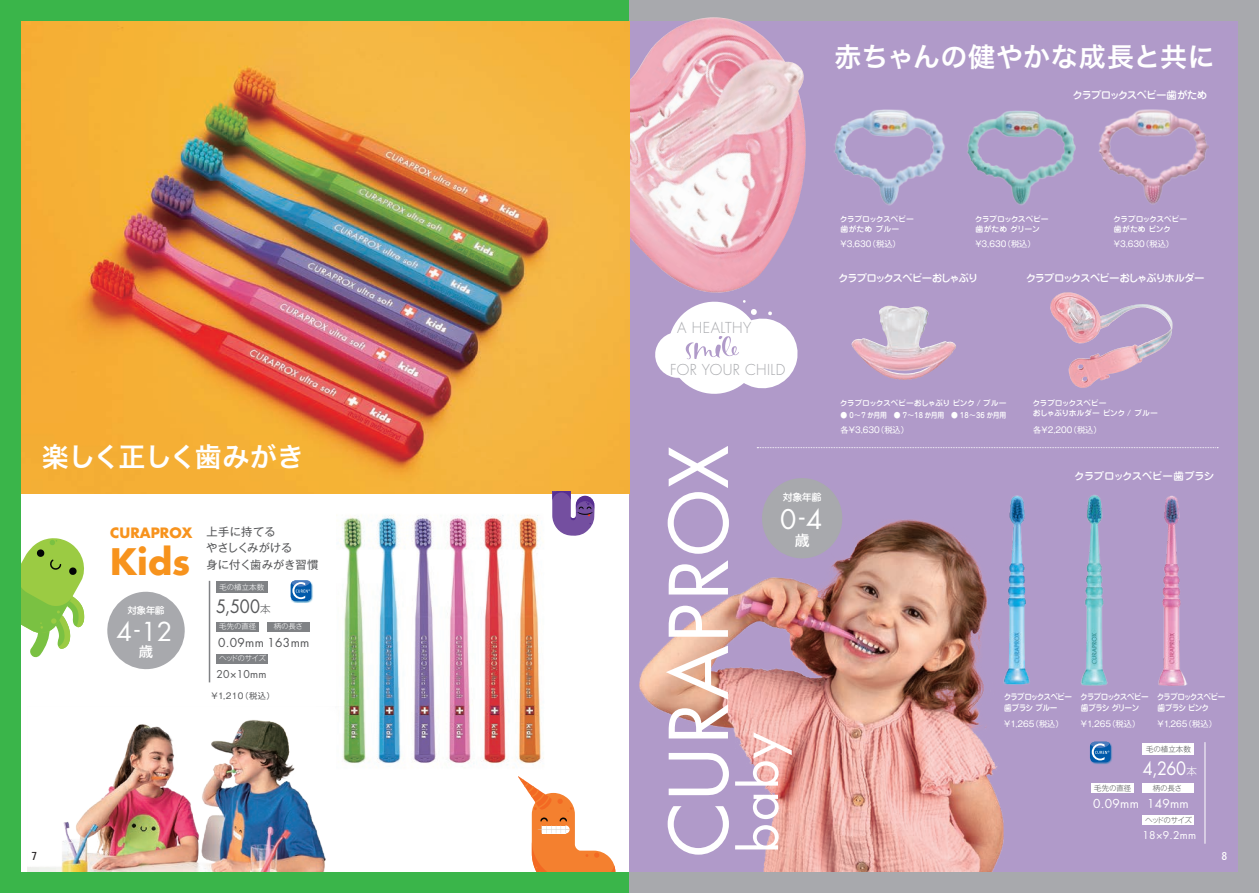
<style>
.page{position:relative;width:1259px;height:893px;background:#fff}
.page>*{position:absolute;margin:0;border:0;box-sizing:border-box;transform-origin:0 0}
.t1{font:700 35.55px "Futura LT Pro";color:#f7931d}
.t2{font:27px "Hiragino Sans W6";letter-spacing:.005em;color:#fff}
.t3{font:26.4px "Futura LT Pro";color:#fff}
.t4{font:25.35px "Futura LT Pro";color:#fff}
.t5{font:18px "Futura LT Pro";color:#57585a;scale:.9 1}
.t6{font:18px "Futura LT Pro";color:#fff;scale:.9 1}
.t7{font:500 14.85px "Jun 34 Pro";color:#fff}
.t8{font:300 14.7px "Futura LT Pro";letter-spacing:.025em;color:#a8a9ad}
.t9{font:500 14.4px "Jun 34 Pro";color:#fff}
.t10{font:700 13.95px "Futura LT Pro";color:#f7931d}
.t11{font:12px "Futura LT Pro";letter-spacing:.025em;color:#57585a}
.t12{font:12px "Futura LT Pro";letter-spacing:.025em;color:#fff}
.t13{font:12px "Innfoo 2";color:#231f20}
.t14{font:12px "Innfoo 2";color:#fff}
.t15{font:11.25px/16.2px "Gothic MB101 Pro";letter-spacing:.005em;color:#57585a}
.t16{font:500 10.5px "Jun 34 Pro";letter-spacing:-.095em;color:#fff}
.t17{font:500 10.5px "Jun 34 Pro";letter-spacing:-.115em;color:#fff}
.t18{font:500 10.5px "Jun 34 Pro";letter-spacing:-.045em;color:#fff}
.t19{font:10.5px "Futura LT Pro";color:#fff}
.t20{font:10.5px "Futura LT Pro";letter-spacing:.025em;color:#57585a}
.t21{font:500 10.05px "Jun 34 Pro";color:#fff}
.t22{font:500 9.75px "Jun 34 Pro";color:#fff}
.t23{font:500 8.55px/11.6px "Jun 34 Pro";letter-spacing:-.105em;color:#fff;scale:.9 1}
.t24{font:8.25px "Gothic MB101 Pro";color:#fff}
.t25{font:8.25px "Gothic MB101 Pro";color:#57585a}
.t26{font:500 7.8px/9.9px "Jun 34 Pro";letter-spacing:-.055em;color:#fff}
.t27{font:500 7.8px/9.9px "Jun 34 Pro";letter-spacing:-.02em;color:#fff}
.t28{font:500 7.5px "Jun 34 Pro";letter-spacing:-.025em;color:#fff;scale:.91 1}
.t29{font:300 7.5px "Gothic MB101 Pro";letter-spacing:-.02em;color:#fff}
.t30{font:300 7.5px "Gothic MB101 Pro";letter-spacing:-.02em;color:#57585a}
.t31{font:300 7.5px "Gothic MB101 Pro";letter-spacing:-.095em;color:#fff}
.t32{font:300 7.5px "Gothic MB101 Pro";letter-spacing:-.095em;color:#57585a}
.s1{font-family:"Gothic MB101 Pro";font-weight:300;font-size:10.5px}
</style>
<div class="page">
<div style="left:0;top:0;width:629px;height:893px;background:#3ab54a"></div>
<div style="left:21px;top:21px;width:608px;height:851px;background:#fff"></div>
<div style="left:629px;top:0;width:630px;height:893px;background:#a8a9ad"></div>
<img style="left:342px;top:515px;width:202px;height:253px">
<div style="left:629px;top:21px;width:608px;height:851px;background:#b09ac9"></div>
<img style="left:629px;top:17px;width:177px;height:296px">
<img style="left:21px;top:21px;width:608px;height:472px">
<img style="left:545px;top:445px;width:643px;height:427px">
<svg style="left:666px;top:446px;width:63px;height:409px"></svg>
<svg style="left:735px;top:825px;width:43px;height:24px"></svg>
<svg style="left:753px;top:795px;width:25px;height:24px"></svg>
<svg style="left:735px;top:732px;width:57px;height:54px"></svg>
<svg style="left:653px;top:297px;width:148px;height:97px"></svg>
<svg style="left:757px;top:473px;width:90px;height:90px"></svg>
<svg style="left:757px;top:447px;width:461px;height:1px"></svg>
<img style="left:1155px;top:494px;width:32px;height:193px">
<img style="left:1069px;top:490px;width:50px;height:200px">
<img style="left:998px;top:494px;width:37px;height:193px">
<img style="left:851px;top:305px;width:105px;height:75px">
<img style="left:1050px;top:293px;width:98px;height:51px">
<img style="left:291px;top:581px;width:22px;height:22px">
<div style="left:291px;top:580px;width:20px;height:21px;background:#015aaa;border-radius:5px"></div>
<svg style="left:291px;top:580px;width:19px;height:19px"></svg>
<div style="left:217px;top:581px;width:51px;height:12px;background:#808285"></div>
<div style="left:217px;top:622px;width:42px;height:10px;background:#808285"></div>
<div style="left:268px;top:622px;width:42px;height:10px;background:#808285"></div>
<div style="left:217px;top:654px;width:51px;height:10px;background:#808285"></div>
<hr style="left:209px;top:581px;width:1px;height:101px;background:#808285">
<img style="left:1099px;top:109px;width:110px;height:95px">
<img style="left:834px;top:109px;width:111px;height:97px">
<img style="left:967px;top:110px;width:109px;height:95px">
<svg style="left:107px;top:591px;width:78px;height:79px"></svg>
<img style="left:28px;top:706px;width:331px;height:166px">
<svg style="left:21px;top:538px;width:64px;height:120px"></svg>
<svg style="left:518px;top:776px;width:97px;height:96px"></svg>
<svg style="left:552px;top:492px;width:42px;height:44px"></svg>
<img style="left:1090px;top:742px;width:22px;height:22px">
<svg style="left:1090px;top:742px;width:21px;height:21px"></svg>
<svg style="left:1090px;top:742px;width:19px;height:18px"></svg>
<div style="left:1142px;top:743px;width:51px;height:11px;background:#fff"></div>
<div style="left:1091px;top:783px;width:42px;height:10px;background:#fff"></div>
<div style="left:1142px;top:783px;width:52px;height:10px;background:#fff"></div>
<div style="left:1142px;top:815px;width:52px;height:10px;background:#fff"></div>
<hr style="left:1204px;top:742px;width:1px;height:102px;background:#fff">
<h2 class="t2" style="left:834px;top:32px;width:382px">赤ちゃんの健やかな成長と共に</h2>
<p class="t27" style="left:840px;top:214px;width:75px">クラプロックスベビー歯がため ブルー</p>
<p class="t24" style="left:840px;top:237px;width:62px">¥3,630（税込）</p>
<h3 class="t16" style="left:1072px;top:86px;width:136px">クラプロックスベビー歯がため</h3>
<p class="t26" style="left:974px;top:214px;width:75px">クラプロックスベビー歯がため グリーン</p>
<p class="t24" style="left:975px;top:237px;width:62px">¥3,630（税込）</p>
<p class="t26" style="left:1113px;top:214px;width:75px">クラプロックスベビー歯がため ピンク</p>
<p class="t24" style="left:1114px;top:237px;width:62px">¥3,630（税込）</p>
<h2 class="t2" style="left:42px;top:433px;width:264px">楽しく正しく歯みがき</h2>
<h3 class="t10" style="left:110px;top:522px;width:84px">CURAPROX</h3>
<h1 class="t1" style="left:110px;top:535px;width:82px">Kids</h1>
<p class="t22" style="left:127px;top:603px;width:39px">対象年齢</p>
<h3 class="t4" style="left:116px;top:614px;width:58px">4-12</h3>
<h3 class="t9" style="left:139px;top:640px;width:16px">歳</h3>
<h3 class="t15" style="left:206px;top:522px;width:88px">上手に持てる<br>やさしくみがける</h3>
<h3 class="t15" style="left:206px;top:555px;width:114px">身に付く歯みがき習慣</h3>
<p class="t29" style="left:220px;top:581px;width:46px">毛の植立本数</p>
<h3 class="t5" style="left:216px;top:594px;width:62px">5,500<span class="s1">本</span></h3>
<p class="t29" style="left:219px;top:620px;width:39px">毛先の直径</p>
<h3 class="t20" style="left:217px;top:666px;width:52px">20×10mm</h3>
<p class="t29" style="left:274px;top:620px;width:31px">柄の長さ</p>
<h3 class="t11" style="left:218px;top:634px;width:93px">0.09mm 163mm</h3>
<p class="t31" style="left:219px;top:652px;width:49px">ヘッドのサイズ</p>
<p class="t25" style="left:211px;top:689px;width:65px">¥1,210（税込）</p>
<h3 class="t8" style="left:677px;top:318px;width:75px">A HEALTHY</h3>
<h3 class="t8" style="left:670px;top:360px;width:117px">FOR YOUR CHILD</h3>
<p class="t21" style="left:783px;top:490px;width:40px">対象年齢</p>
<h3 class="t3" style="left:780px;top:501px;width:44px">0-4</h3>
<h3 class="t7" style="left:795px;top:529px;width:16px">歳</h3>
<h3 class="t17" style="left:838px;top:270px;width:142px">クラプロックスベビーおしゃぶり</h3>
<h3 class="t16" style="left:1025px;top:270px;width:180px">クラプロックスベビーおしゃぶりホルダー</h3>
<p class="t26" style="left:840px;top:397px;width:168px">クラプロックスベビーおしゃぶり ピンク / ブルー</p>
<p class="t24" style="left:840px;top:423px;width:70px">各¥3,630（税込）</p>
<p class="t24" style="left:1033px;top:423px;width:70px">各¥2,200（税込）</p>
<h3 class="t18" style="left:1074px;top:468px;width:142px">クラプロックスベビー歯ブラシ</h3>
<p class="t26" style="left:1032px;top:397px;width:127px;line-height:10.5px">クラプロックスベビー<br>おしゃぶりホルダー ピンク / ブルー</p>
<p class="t28" style="left:840px;top:409px;width:183px">● 0～7 か月用　● 7～18 か月用　● 18～36 か月用</p>
<p class="t23" style="left:1003px;top:690px;width:78px">クラプロックスベビー歯ブラシ ブルー</p>
<p class="t24" style="left:1004px;top:716px;width:61px">¥1,265（税込）</p>
<p class="t23" style="left:1080px;top:690px;width:78px">クラプロックスベビー歯ブラシ グリーン</p>
<p class="t24" style="left:1080px;top:716px;width:61px">¥1,265（税込）</p>
<p class="t23" style="left:1156px;top:690px;width:78px">クラプロックスベビー歯ブラシ ピンク</p>
<p class="t24" style="left:1157px;top:716px;width:61px">¥1,265（税込）</p>
<p class="t30" style="left:1146px;top:743px;width:46px">毛の植立本数</p>
<h3 class="t6" style="left:1143px;top:756px;width:61px">4,260<span class="s1">本</span></h3>
<p class="t30" style="left:1094px;top:781px;width:39px">毛先の直径</p>
<h3 class="t12" style="left:1093px;top:796px;width:47px">0.09mm</h3>
<p class="t30" style="left:1152px;top:781px;width:31px">柄の長さ</p>
<h3 class="t12" style="left:1147px;top:795px;width:43px">149mm</h3>
<p class="t32" style="left:1145px;top:814px;width:49px">ヘッドのサイズ</p>
<h3 class="t19" style="left:1142px;top:828px;width:55px">18×9.2mm</h3>
<h3 class="t13" style="left:31px;top:849px;width:7px">7</h3>
<h3 class="t14" style="left:1221px;top:849px;width:7px">8</h3>
</div>
